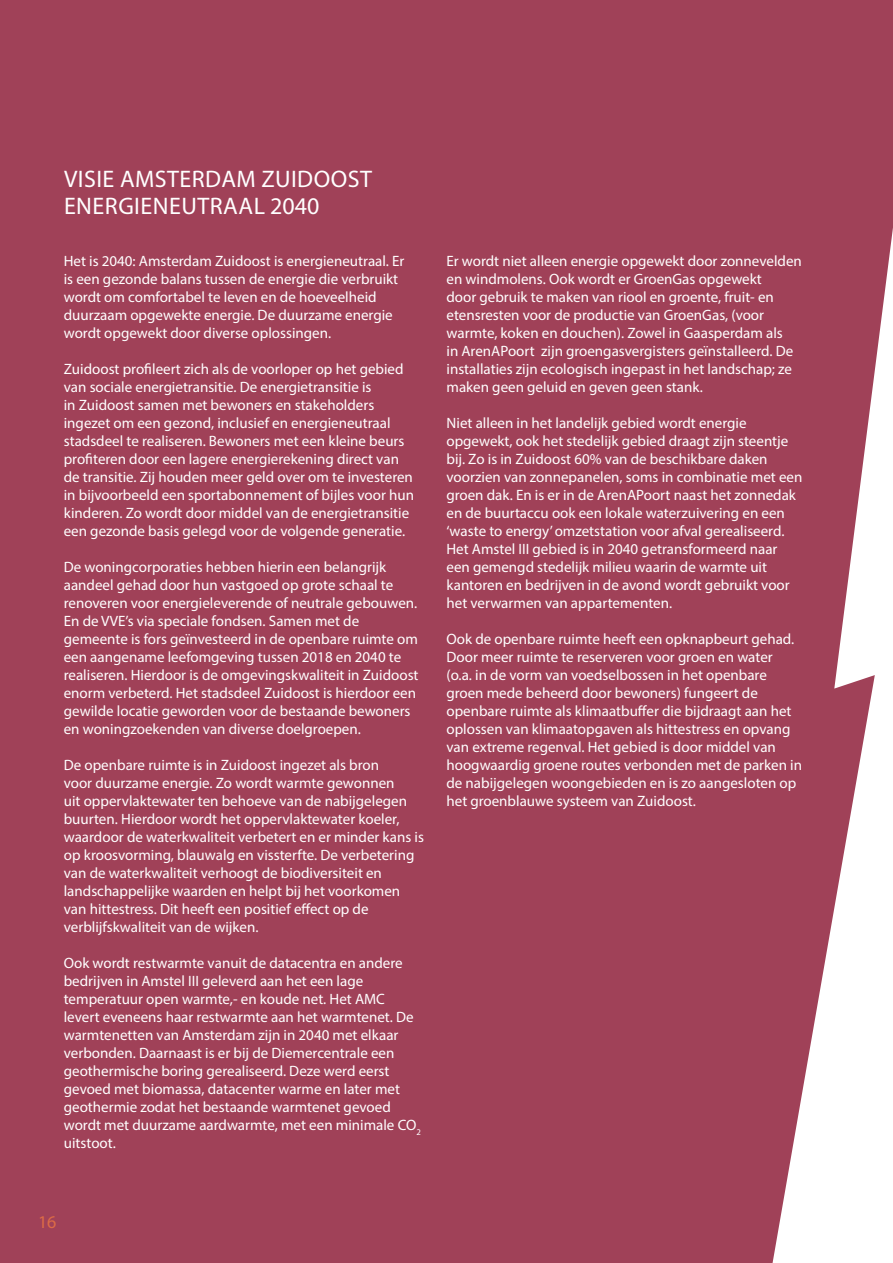
<style>
.page{position:relative;width:893px;height:1263px;background:#a04158}
.page>*{position:absolute;margin:0;border:0;box-sizing:border-box;transform-origin:0 0}
.t1{font:24px/27px "Myriad Pro";letter-spacing:.02em;color:#fff}
.t2{font:18px "Myriad Pro";color:#dc6b46}
.t3{font:15px/18px "Myriad Pro";color:#fff}
</style>
<div class="page">
<h1 class="t1" style="left:64px;top:166px;width:310px">VISIE AMSTERDAM ZUIDOOST<br>ENERGIENEUTRAAL 2040</h1>
<p class="t3" style="left:64px;top:252px;width:342px">Het is 2040: Amsterdam Zuidoost is energieneutraal. Er is een gezonde balans tussen de energie die verbruikt wordt om comfortabel te leven en de hoeveelheid duurzaam opgewekte energie. De duurzame energie wordt opgewekt door diverse oplossingen.</p>
<p class="t3" style="left:64px;top:360px;width:352px">Zuidoost profileert zich als de voorloper op het gebied van sociale energietransitie. De energietransitie is<br>in Zuidoost samen met bewoners en stakeholders ingezet om een gezond, inclusief en energieneutraal stadsdeel te realiseren. Bewoners met een kleine beurs profiteren door een lagere energierekening direct van de transitie. Zij houden meer geld over om te investeren in bijvoorbeeld een sportabonnement of bijles voor hun kinderen. Zo wordt door middel van de energietransitie een gezonde basis gelegd voor de volgende generatie.</p>
<p class="t3" style="left:64px;top:558px;width:356px">De woningcorporaties hebben hierin een belangrijk aandeel gehad door hun vastgoed op grote schaal te renoveren voor energieleverende of neutrale gebouwen.<br>En de VVE’s via speciale fondsen. Samen met de gemeente is fors geïnvesteerd in de openbare ruimte om een aangename leefomgeving tussen 2018 en 2040 te realiseren. Hierdoor is de omgevingskwaliteit in Zuidoost enorm verbeterd. Het stadsdeel Zuidoost is hierdoor een gewilde locatie geworden voor de bestaande bewoners en woningzoekenden van diverse doelgroepen.</p>
<p class="t3" style="left:64px;top:756px;width:362px">De openbare ruimte is in Zuidoost ingezet als bron<br>voor duurzame energie. Zo wordt warmte gewonnen<br>uit oppervlaktewater ten behoeve van de nabijgelegen buurten. Hierdoor wordt het oppervlaktewater koeler, waardoor de waterkwaliteit verbetert en er minder kans is op kroosvorming, blauwalg en vissterfte. De verbetering van de waterkwaliteit verhoogt de biodiversiteit en landschappelijke waarden en helpt bij het voorkomen van hittestress. Dit heeft een positief effect op de verblijfskwaliteit van de wijken.</p>
<p class="t3" style="left:64px;top:954px;width:359px">Ook wordt restwarmte vanuit de datacentra en andere bedrijven in Amstel III geleverd aan het een lage temperatuur open warmte,- en koude net. Het AMC levert eveneens haar restwarmte aan het warmtenet. De warmtenetten van Amsterdam zijn in 2040 met elkaar verbonden. Daarnaast is er bij de Diemercentrale een geothermische boring gerealiseerd. Deze werd eerst gevoed met biomassa, datacenter warme en later met geothermie zodat het bestaande warmtenet gevoed wordt met duurzame aardwarmte, met een minimale CO<sub>2 </sub>uitstoot.</p>
<p class="t3" style="left:446px;top:253px;width:357px">Er wordt niet alleen energie opgewekt door zonnevelden en windmolens. Ook wordt er GroenGas opgewekt<br>door gebruik te maken van riool en groente, fruit- en etensresten voor de productie van GroenGas, (voor warmte, koken en douchen). Zowel in Gaasperdam als<br>in ArenAPoort zijn groengasvergisters geïnstalleerd. De installaties zijn ecologisch ingepast in het landschap; ze maken geen geluid en geven geen stank.</p>
<p class="t3" style="left:446px;top:415px;width:357px">Niet alleen in het landelijk gebied wordt energie opgewekt, ook het stedelijk gebied draagt zijn steentje bij. Zo is in Zuidoost 60% van de beschikbare daken voorzien van zonnepanelen, soms in combinatie met een groen dak. En is er in de ArenAPoort naast het zonnedak en de buurtaccu ook een lokale waterzuivering en een ‘waste to energy’ omzetstation voor afval gerealiseerd.<br>Het Amstel III gebied is in 2040 getransformeerd naar een gemengd stedelijk milieu waarin de warmte uit kantoren en bedrijven in de avond wordt gebruikt voor het verwarmen van appartementen.</p>
<p class="t3" style="left:446px;top:631px;width:357px">Ook de openbare ruimte heeft een opknapbeurt gehad.<br>Door meer ruimte te reserveren voor groen en water (o.a. in de vorm van voedselbossen in het openbare groen mede beheerd door bewoners) fungeert de openbare ruimte als klimaatbuffer die bijdraagt aan het oplossen van klimaatopgaven als hittestress en opvang van extreme regenval. Het gebied is door middel van hoogwaardig groene routes verbonden met de parken in de nabijgelegen woongebieden en is zo aangesloten op het groenblauwe systeem van Zuidoost.</p>
<p class="t2" style="left:38px;top:1213px;width:20px">16</p>
</div>
